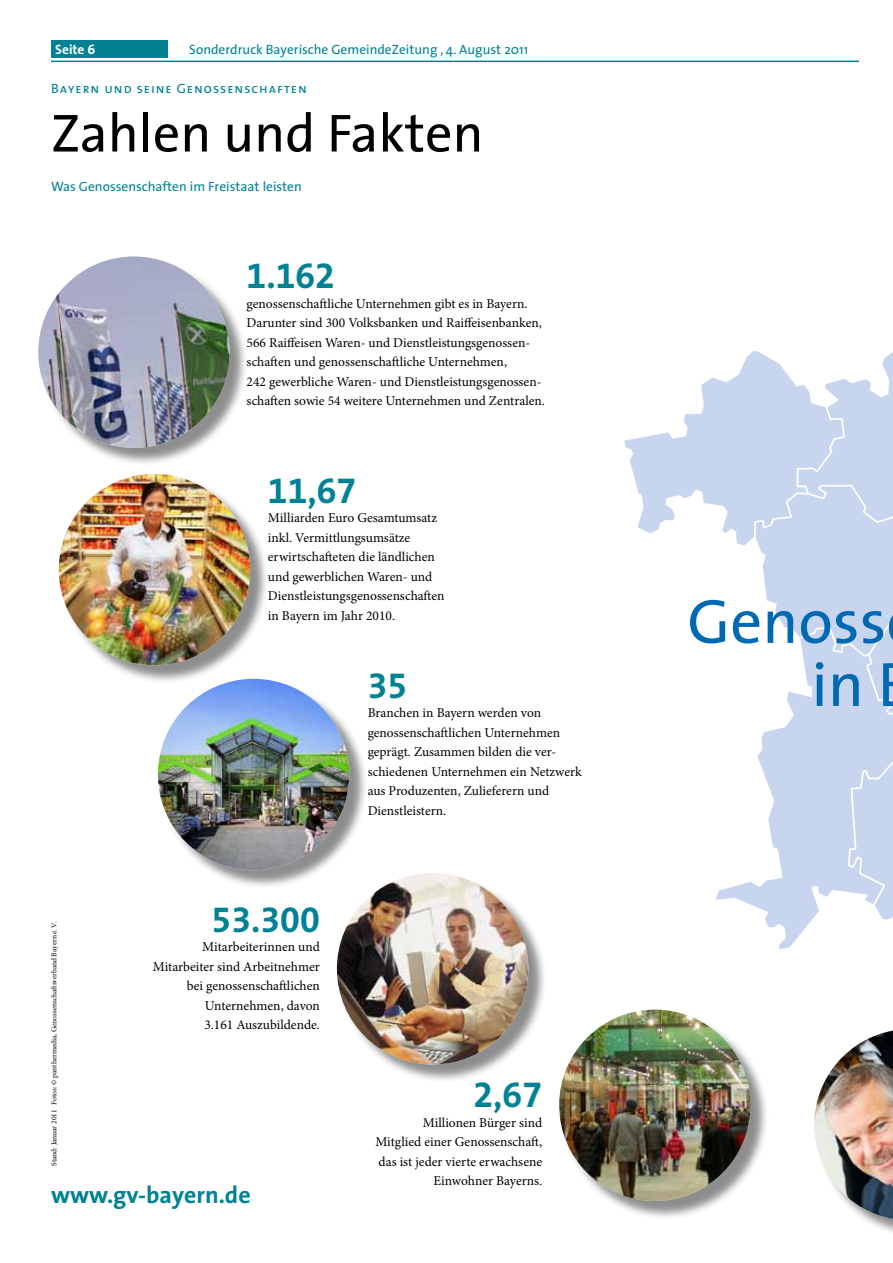
<style>
.page{position:relative;width:893px;height:1263px;background:#fff}
.page>*{position:absolute;margin:0;border:0;box-sizing:border-box;transform-origin:0 0}
.t1{font:63px/63px "The Sans 5";color:#0069b4}
.t2{font:54px "The Sans 5";color:#000}
.t3{font:36px "The Sans 7 Bold Expert";color:#008294}
.t4{font:24px "The Sans 7 Bold Plain";color:#008294}
.t5{font:13.5px/19.5px "Minion Pro";color:#000}
.t6{font:13.5px "The Sans 5";color:#008294}
.t7{font:13.5px "The Sans 5 Regular Caps";letter-spacing:.075em;color:#008294}
.t8{font:13.5px "The Sans 7 Bold Plain";color:#fff}
.t9{font:7.5px "Minion Pro";color:#000}
</style>
<div class="page">
<img style="left:624px;top:351px;width:269px;height:598px">
<div style="left:561px;top:1012px;width:208px;height:208px;background:#000;opacity:.45"></div>
<img style="left:559px;top:1010px;width:191px;height:191px;border-radius:96px">
<div style="left:61px;top:476px;width:208px;height:208px;background:#000;opacity:.45"></div>
<img style="left:59px;top:474px;width:191px;height:191px;border-radius:96px">
<div style="left:160px;top:681px;width:208px;height:208px;background:#000;opacity:.45"></div>
<img style="left:158px;top:679px;width:191px;height:191px;border-radius:96px">
<div style="left:41px;top:259px;width:207px;height:208px;background:#000;opacity:.45"></div>
<img style="left:38px;top:256px;width:192px;height:192px;border-radius:96px">
<div style="left:339px;top:875px;width:208px;height:208px;background:#000;opacity:.45"></div>
<img style="left:337px;top:873px;width:191px;height:191px;border-radius:95px">
<div style="left:816px;top:1031px;width:77px;height:208px;background:#000;opacity:.45"></div>
<img style="left:814px;top:1031px;width:79px;height:188px">
<div style="left:51px;top:40px;width:117px;height:17px;background:#008294"></div>
<hr style="left:51px;top:61px;width:808px;height:1px;background:#008294">
<p class="t8" style="left:55px;top:38px;width:42px">Seite 6</p>
<p class="t6" style="left:189px;top:38px;width:340px">Sonderdruck Bayerische GemeindeZeitung , 4. August 2011</p>
<p class="t7" style="left:51px;top:77px;width:257px">Bayern und seine Genossenschaften</p>
<h2 class="t2" style="left:51px;top:88px;width:434px">Zahlen und Fakten</h2>
<p class="t6" style="left:51px;top:175px;width:252px">Was Genossenschaften im Freistaat leisten</p>
<h3 class="t3" style="left:247px;top:246px;width:90px">1.162</h3>
<p class="t5" style="left:247px;top:294px;width:300px">genossenschaftliche Unternehmen gibt es in Bayern.<br>Darunter sind 300 Volksbanken und Raiffeisenbanken, 566 Raiffeisen Waren- und Dienstleistungsgenossen&shy;schaften und genossenschaftliche Unternehmen,<br>242 gewerbliche Waren- und Dienstleistungsgenossen&shy;schaften sowie 54 weitere Unternehmen und Zentralen.</p>
<h3 class="t3" style="left:268px;top:460px;width:90px">11,67</h3>
<p class="t5" style="left:268px;top:508px;width:178px">Milliarden Euro Gesamtumsatz inkl. Vermittlungsumsätze erwirtschafteten die ländlichen und gewerblichen Waren- und<br>Dienstleistungsgenossenschaften in Bayern im Jahr 2010.</p>
<h3 class="t3" style="left:212px;top:889px;width:110px">53.300</h3>
<p class="t5" style="left:153px;top:937px;width:169px;text-align:right">Mitarbeiterinnen und<br>Mitarbeiter sind Arbeitnehmer bei genossenschaftlichen<br>Unternehmen, davon<br>3.161 Auszubildende.</p>
<p class="t9" style="left:49px;top:1166px;width:245px;rotate:-90deg">Stand: Januar 2011 Fotos: © panthermedia, Genossenschaftsverband Bayern e. V.</p>
<h3 class="t4" style="left:51px;top:1174px;width:201px">www.gv-bayern.de</h3>
<h3 class="t3" style="left:368px;top:655px;width:41px">35</h3>
<p class="t5" style="left:368px;top:703px;width:216px">Branchen in Bayern werden von genossenschaftlichen Unternehmen geprägt. Zusammen bilden die ver&shy;schiedenen Unternehmen ein Netzwerk aus Produzenten, Zulieferern und<br>Dienstleistern.</p>
<h3 class="t3" style="left:473px;top:1065px;width:70px">2,67</h3>
<p class="t5" style="left:375px;top:1113px;width:168px;text-align:right">Millionen Bürger sind<br>Mitglied einer Genossenschaft, das ist jeder vierte erwachsene<br>Einwohner Bayerns.</p>
<h1 class="t1" style="left:811px;top:588px;width:76px;text-indent:-124px">Genoss in</h1>
</div>
